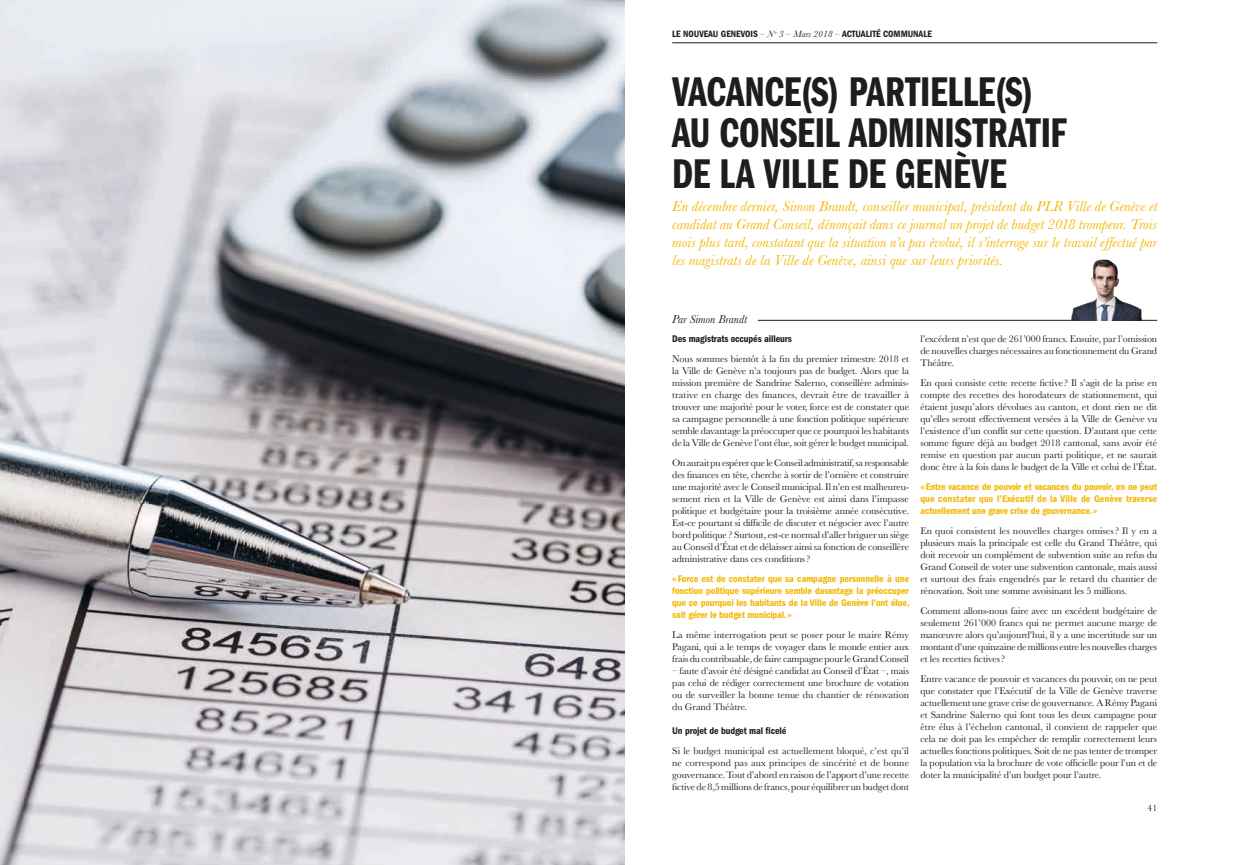
<style>
.page{position:relative;width:1248px;height:865px;background:#fff}
.page>*{position:absolute;margin:0;border:0;box-sizing:border-box;transform-origin:0 0}
.t1{font:43px/41px "ITC Franklin Gothic Std Dm Cp";letter-spacing:-.005em;color:#1d1d1b}
.t2{font:italic 15px/18px "Baskerville";letter-spacing:.01em;color:#f3b700;text-align:justify}
.t3{font:italic 12px "Baskerville";color:#1d1d1b}
.t4{font:10px/12px "Baskerville";letter-spacing:-.01em;color:#1d1d1b;text-align:justify}
.t5{font:10px/12px "ITC Franklin Gothic Std Dm Cd";letter-spacing:-.01em;color:#f3b700;text-align:justify}
.t6{font:10px "ITC Franklin Gothic Std Dm Cd";letter-spacing:-.01em;color:#1d1d1b}
.t7{font:9.5px "ITC Franklin Gothic Std Dm Cd";color:#1d1d1b}
.t8{font:9.5px "Baskerville";color:#1d1d1b}
.s1{font-family:"Baskerville";font-style:italic}
</style>
<div class="page">
<hr style="left:672px;top:43px;width:485px;height:1px;background:#1d1d1b">
<hr style="left:757px;top:320px;width:400px;height:1px;background:#1d1d1b">
<img style="left:1063px;top:259px;width:85px;height:61px">
<img style="left:0;top:0;width:624px;height:865px">
<p class="t7" style="left:672px;top:29px;width:261px">LE NOUVEAU GENEVOIS <span class="s1">– N</span><sup>o</sup> <span class="s1">3 – Mars 2018 –</span> ACTUALITÉ COMMUNALE</p>
<h1 class="t1" style="left:672px;top:72px;width:396px">VACANCE(S) PARTIELLE(S)<br>AU CONSEIL ADMINISTRATIF<br>DE LA VILLE DE GENÈVE</h1>
<p class="t2" style="left:672px;top:197px;width:486px">En décembre dernier, Simon Brandt, conseiller municipal, président du PLR Ville de Genève et candidat au Grand Conseil, dénonçait dans ce journal un projet de budget 2018 trompeur. Trois mois plus tard, constatant que la situation n’a pas évolué, il s’interroge sur le travail effectué par les magistrats de la Ville de Genève, ainsi que sur leurs priorités.</p>
<p class="t3" style="left:672px;top:311px;width:76px">Par Simon Brandt</p>
<p class="t6" style="left:672px;top:333px;width:121px">Des magistrats occupés ailleurs</p>
<p class="t4" style="left:672px;top:353px;width:238px">Nous sommes bientôt à la fin du premier trimestre 2018 et la Ville de Genève n’a toujours pas de budget. Alors que la mission première de Sandrine Salerno, conseillère adminis&shy;trative en charge des finances, devrait être de travailler à trouver une majorité pour le voter, force est de constater que sa campagne personnelle à une fonction politique supérieure semble davantage la préoccuper que ce pourquoi les habitants de la Ville de Genève l’ont élue, soit gérer le budget municipal.</p>
<p class="t4" style="left:672px;top:457px;width:238px">On aurait pu espérer que le Conseil administratif, sa responsable des finances en tête, cherche à sortir de l’ornière et construire une majorité avec le Conseil municipal. Il n’en est malheureu&shy;sement rien et la Ville de Genève est ainsi dans l’impasse politique et budgétaire pour la troisième année consécutive.<br>Est-ce pourtant si difficile de discuter et négocier avec l’autre bord politique ? Surtout, est-ce normal d’aller briguer un siège au Conseil d’État et de délaisser ainsi sa fonction de conseillère administrative dans ces conditions?</p>
<p class="t5" style="left:672px;top:573px;width:239px">« Force est de constater que sa campagne personnelle à une fonction politique supérieure semble davantage la préoccuper que ce pourquoi les habitants de la Ville de Genève l’ont élue, soit gérer le budget municipal.»</p>
<p class="t4" style="left:672px;top:629px;width:238px">La même interrogation peut se poser pour le maire Rémy Pagani, qui a le temps de voyager dans le monde entier aux frais du contribuable, de faire campagne pour le Grand Conseil</p>
<p class="t4" style="left:672px;top:665px;width:238px">– faute d’avoir été désigné candidat au Conseil d’État –, mais pas celui de rédiger correctement une brochure de votation ou de surveiller la bonne tenue du chantier de rénovation du Grand Théâtre.</p>
<p class="t6" style="left:672px;top:725px;width:116px">Un projet de budget mal ficelé</p>
<p class="t4" style="left:672px;top:745px;width:238px">Si le budget municipal est actuellement bloqué, c’est qu’il ne correspond pas aux principes de sincérité et de bonne gouvernance. Tout d’abord en raison de l’apport d’une recette fictive de 8,5 millions de francs, pour équilibrer un budget dont</p>
<p class="t4" style="left:920px;top:333px;width:238px">l’excédent n’est que de 261’000 francs. Ensuite, par l’omission de nouvelles charges nécessaires au fonctionnement du Grand Théâtre.</p>
<p class="t4" style="left:920px;top:377px;width:238px">En quoi consiste cette recette fictive? Il s’agit de la prise en compte des recettes des horodateurs de stationnement, qui étaient jusqu’alors dévolues au canton, et dont rien ne dit qu’elles seront effectivement versées à la Ville de Genève vu l’existence d’un conflit sur cette question. D’autant que cette somme figure déjà au budget 2018 cantonal, sans avoir été remise en question par aucun parti politique, et ne saurait donc être à la fois dans le budget de la Ville et celui de l’État.</p>
<p class="t5" style="left:920px;top:480px;width:238px">«Entre vacance de pouvoir et vacances du pouvoir, on ne peut que constater que l’Exécutif de la Ville de Genève traverse actuellement une grave crise de gouvernance.»</p>
<p class="t4" style="left:920px;top:525px;width:238px">En quoi consistent les nouvelles charges omises? Il y en a plusieurs mais la principale est celle du Grand Théâtre, qui doit recevoir un complément de subvention suite au refus du Grand Conseil de voter une subvention cantonale, mais aussi et surtout des frais engendrés par le retard du chantier de rénovation. Soit une somme avoisinant les 5 millions.</p>
<p class="t4" style="left:920px;top:605px;width:238px">Comment allons-nous faire avec un excédent budgétaire de seulement 261’000 francs qui ne permet aucune marge de manœuvre alors qu’aujourd’hui, il y a une incertitude sur un montant d’une quinzaine de millions entre les nouvelles charges et les recettes fictives?</p>
<p class="t4" style="left:920px;top:673px;width:238px">Entre vacance de pouvoir et vacances du pouvoir, on ne peut que constater que l’Exécutif de la Ville de Genève traverse actuellement une grave crise de gouvernance. A Rémy Pagani et Sandrine Salerno qui font tous les deux campagne pour être élus à l’échelon cantonal, il convient de rappeler que cela ne doit pas les empêcher de remplir correctement leurs actuelles fonctions politiques. Soit de ne pas tenter de tromper la population via la brochure de vote officielle pour l’un et de doter la municipalité d’un budget pour l’autre.</p>
<p class="t8" style="left:1147px;top:801px;width:11px">41</p>
</div>
